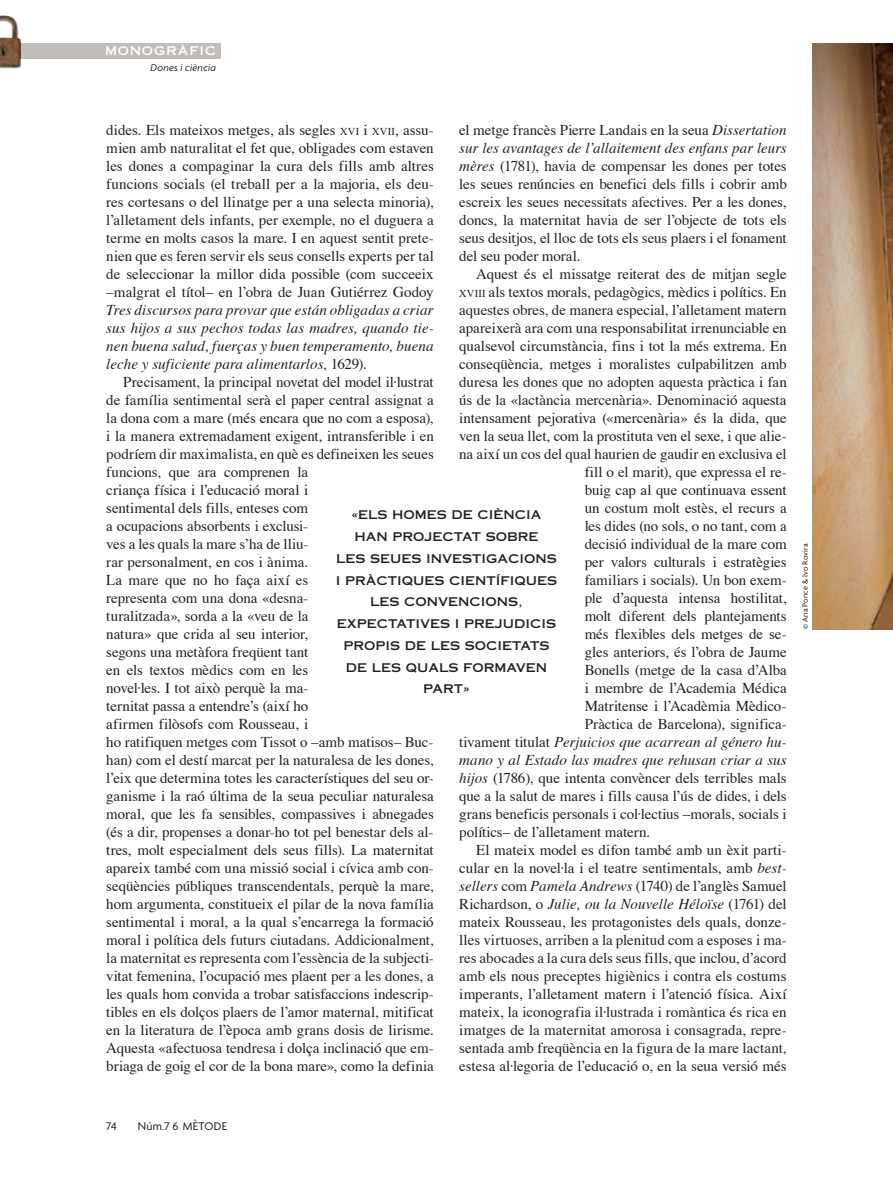
<style>
.page{position:relative;width:893px;height:1191px;background:#fff}
.page>*{position:absolute;margin:0;border:0;box-sizing:border-box;transform-origin:0 0}
.t1{font:15px/18px "Times";letter-spacing:-.005em;color:#231f20;text-align:justify}
.t2{font:italic 15px/18px "Times";letter-spacing:.005em;color:#231f20;text-align:justify}
.t3{font:12px/21.8px "Copperplate Thirty One AB";color:#231f20;text-align:center}
.t4{font:12px "Agenda";letter-spacing:.02em;color:#231f20}
.t5{font:12px "Copperplate Thirty One AB";letter-spacing:.06em;color:#fff}
.t6{font:italic 10.5px "Agenda";letter-spacing:.015em;color:#231f20}
.t7{font:8.25px "Agenda";letter-spacing:.02em;color:#231f20}
.s1{font-size:10.5px}
.s2{font-style:normal}
.s3{font-style:italic}
</style>
<div class="page">
<div style="left:0;top:43px;width:220px;height:15px;background:#c2bdb9"></div>
<img style="left:0;top:38px;width:21px;height:30px">
<img style="left:20px;top:43px;width:1px;height:15px">
<img style="left:0;top:16px;width:20px;height:51px">
<img style="left:812px;top:43px;width:81px;height:586px">
<p class="t5" style="left:105px;top:44px;width:113px">MONOGRÀFIC</p>
<p class="t6" style="left:151px;top:63px;width:67px">Dones i ciència</p>
<p class="t1" style="left:106px;top:122px;width:329px">dides. Els mateixos metges, als segles <span class="s1">XVI</span> i <span class="s1">XVII</span>, assu&shy;mien amb naturalitat el fet que, obligades com estaven les dones a compaginar la cura dels fills amb altres funcions socials (el treball per a la majoria, els deu&shy;res cortesans o del llinatge per a una selecta minoria), l’alletament dels infants, per exemple, no el duguera a terme en molts casos la mare. I en aquest sentit prete&shy;nien que es feren servir els seus consells experts per tal de seleccionar la millor dida possible (com succeeix –malgrat el títol– en l’obra de Juan Gutiérrez Godoy</p>
<p class="t2" style="left:106px;top:302px;width:329px">Tres discursos para provar que están obligadas a criar sus hijos a sus pechos todas las madres, quando tie&shy;nen buena salud, fuerças y buen temperamento, buena leche y suficiente para alimentarlos<span class="s2">, 1629).</span></p>
<p class="t1" style="left:106px;top:374px;width:329px;text-align:left;text-indent:17px">Precisament, la principal novetat del model il·lustrat de família sentimental serà el paper central assignat a la dona com a mare (més encara que no com a esposa), i la manera extremadament exigent, intransferible i en podríem dir maximalista, en què es defineixen les seues funcions, que ara comprenen la<br>criança física i l’educació moral i<br>sentimental dels fills, enteses com<br>a ocupacions absorbents i exclusi-<br>ves a les quals la mare s’ha de lliu-<br>rar personalment, en cos i ànima.<br>La mare que no ho faça així es<br>representa com una dona «desna-<br>turalitzada», sorda a la «veu de la<br>natura» que crida al seu inte rior,<br>segons una metàfora freqüent tant<br>en els textos mèdics com en les<br>novel·les. I tot això perquè la ma-<br>ternitat passa a entendre’s (així ho<br>afirmen filòsofs com Rousseau, i<br>ho ratifiquen metges com Tissot o –amb matisos– Buc&shy;han) com el destí marcat per la naturalesa de les dones, l’eix que determina totes les característiques del seu or&shy;ganisme i la raó última de la seua peculiar naturalesa moral, que les fa sensibles, compassives i abnegades (és a dir, propenses a donar-ho tot pel benestar dels al&shy;tres, molt especialment dels seus fills). La maternitat apareix també com una missió social i cívica amb con&shy;seqüències públiques transcendentals, perquè la mare, hom argumenta, constitueix el pilar de la nova família sentimental i moral, a la qual s’encarrega la formació moral i política dels futurs ciutadans. Addicionalment, la maternitat es representa com l’essència de la subjecti&shy;vitat femenina, l’ocupació mes plaent per a les dones, a les quals hom convida a trobar satisfaccions indescrip&shy;tibles en els dolços plaers de l’amor maternal, mitificat en la literatura de l’època amb grans dosis de lirisme.<br>Aquesta «afectuosa tendresa i dolça inclinació que em&shy;briaga de goig el cor de la bona mare», como la definia</p>
<p class="t1" style="left:459px;top:122px;width:329px">el metge francès Pierre Landais en la seua <span class="s3">Dissertation sur les avantages de l’allaitement des enfans par leurs mères</span> (1781), havia de compensar les dones per totes les seues renúncies en benefici dels fills i cobrir amb escreix les seues necessitats afectives. Per a les dones, doncs, la maternitat havia de ser l’objecte de tots els seus desitjos, el lloc de tots els seus plaers i el fonament del seu poder moral.</p>
<p class="t1" style="left:476px;top:266px;width:312px">Aquest és el missatge reiterat des de mitjan segle</p>
<p class="t1" style="left:459px;top:284px;width:329px"><span class="s1">XVIII</span> als textos morals, pedagògics, mèdics i polítics. En</p>
<p class="t1" style="left:459px;top:302px;width:329px">aquestes obres, de manera especial, l’alletament matern</p>
<p class="t1" style="left:459px;top:320px;width:329px">apareixerà ara com una responsabilitat irrenunciable en</p>
<p class="t1" style="left:459px;top:338px;width:329px">qualsevol circumstància, fins i tot la més extrema. En</p>
<p class="t1" style="left:459px;top:356px;width:329px">conseqüència, metges i moralistes culpabilitzen amb</p>
<p class="t1" style="left:459px;top:374px;width:329px">duresa les dones que no adopten aquesta pràctica i fan</p>
<p class="t1" style="left:459px;top:392px;width:329px">ús de la «lactància mercenària». Denominació aquesta</p>
<p class="t1" style="left:459px;top:410px;width:329px">intensament pejorativa («mercenària» és la dida, que</p>
<p class="t1" style="left:459px;top:428px;width:329px">ven la seua llet, com la prostituta ven el sexe, i que alie-</p>
<p class="t1" style="left:459px;top:446px;width:329px">na així un cos del qual haurien de gaudir en exclusiva el</p>
<p class="t1" style="left:585px;top:464px;width:204px">fill o el marit), que expressa el re-</p>
<p class="t1" style="left:585px;top:482px;width:204px">buig cap al que continuava essent</p>
<p class="t1" style="left:585px;top:500px;width:204px">un costum molt estès, el recurs a</p>
<p class="t1" style="left:585px;top:518px;width:203px">les dides (no sols, o no tant, com a</p>
<p class="t1" style="left:585px;top:536px;width:204px">decisió individual de la mare com</p>
<p class="t1" style="left:585px;top:554px;width:203px">per valors culturals i estratègies</p>
<p class="t1" style="left:585px;top:572px;width:203px">familiars i socials). Un bon exem-</p>
<p class="t1" style="left:585px;top:590px;width:204px">ple d’aquesta intensa hostilitat,</p>
<p class="t1" style="left:585px;top:608px;width:203px">molt diferent dels plantejaments</p>
<p class="t1" style="left:585px;top:626px;width:203px">més flexibles dels metges de se-</p>
<p class="t1" style="left:585px;top:644px;width:203px">gles anteriors, és l’obra de Jaume</p>
<p class="t1" style="left:585px;top:662px;width:203px">Bonells (metge de la casa d’Alba</p>
<p class="t1" style="left:585px;top:680px;width:204px">i membre de l’Academia Médica</p>
<p class="t1" style="left:585px;top:698px;width:203px">Matritense i l’Acadèmia Mèdico-</p>
<p class="t1" style="left:585px;top:716px;width:203px">Pràctica de Barcelona), significa-</p>
<p class="t2" style="left:459px;top:734px;width:329px"><span class="s2">tivament titulat</span> Perjuicios que acarrean al género hu-</p>
<p class="t2" style="left:459px;top:752px;width:329px">mano y al Estado las madres que rehusan criar a sus</p>
<p class="t1" style="left:459px;top:770px;width:329px"><span class="s3">hijos</span> (1786), que intenta convèncer dels terribles mals</p>
<p class="t1" style="left:459px;top:788px;width:329px">que a la salut de mares i fills causa l’ús de dides, i dels</p>
<p class="t1" style="left:459px;top:806px;width:329px">grans beneficis personals i col·lectius –morals, socials i</p>
<p class="t1" style="left:459px;top:824px;width:193px">polítics– de l’alletament matern.</p>
<p class="t1" style="left:476px;top:842px;width:312px">El mateix model es difon també amb un èxit parti-</p>
<p class="t1" style="left:459px;top:860px;width:329px">cular en la novel·la i el teatre sentimentals, amb <span class="s3">best-</span></p>
<p class="t1" style="left:459px;top:878px;width:329px"><span class="s3">sellers</span> com <span class="s3">Pamela Andrews</span> (1740) de l’anglès Samuel</p>
<p class="t2" style="left:459px;top:896px;width:329px"><span class="s2">Richardson, o</span> Julie, ou la Nouvelle Héloïse <span class="s2">(1761) del</span></p>
<p class="t1" style="left:459px;top:914px;width:329px">mateix Rousseau, les protagonistes dels quals, donze-</p>
<p class="t1" style="left:459px;top:932px;width:329px">lles virtuoses, arriben a la plenitud com a esposes i ma-</p>
<p class="t1" style="left:459px;top:950px;width:329px">res abocades a la cura dels seus fills, que inclou, d’acord</p>
<p class="t1" style="left:459px;top:968px;width:329px">amb els nous preceptes higiènics i contra els costums</p>
<p class="t1" style="left:459px;top:986px;width:329px">imperants, l’alletament matern i l’atenció física. Així</p>
<p class="t1" style="left:459px;top:1004px;width:329px">mateix, la iconografia il·lustrada i romàntica és rica en</p>
<p class="t1" style="left:459px;top:1022px;width:329px">imatges de la maternitat amorosa i consagrada, repre-</p>
<p class="t1" style="left:459px;top:1040px;width:329px">sentada amb freqüència en la figura de la mare lactant,</p>
<p class="t1" style="left:459px;top:1058px;width:329px">estesa al·legoria de l’educació o, en la seua versió més</p>
<p class="t3" style="left:336px;top:504px;width:223px">«ELS HOMES DE CIÈNCIA<br>HAN PROJECTAT SOBRE<br>LES SEUES INVESTIGACIONS<br>I PRÀCTIQUES CIENTÍFIQUES<br>LES CONVENCIONS,<br>EXPECTATIVES I PREJUDICIS<br>PROPIS DE LES SOCIETATS<br>DE LES QUALS FORMAVEN<br>PART»</p>
<p class="t7" style="left:802px;top:629px;width:87px;rotate:-90deg">© Ana Ponce &amp; Ivo Rovira</p>
<p class="t4" style="left:106px;top:1121px;width:12px">74</p>
<p class="t4" style="left:138px;top:1121px;width:91px">Núm. 7 6 MÈTODE</p>
</div>
